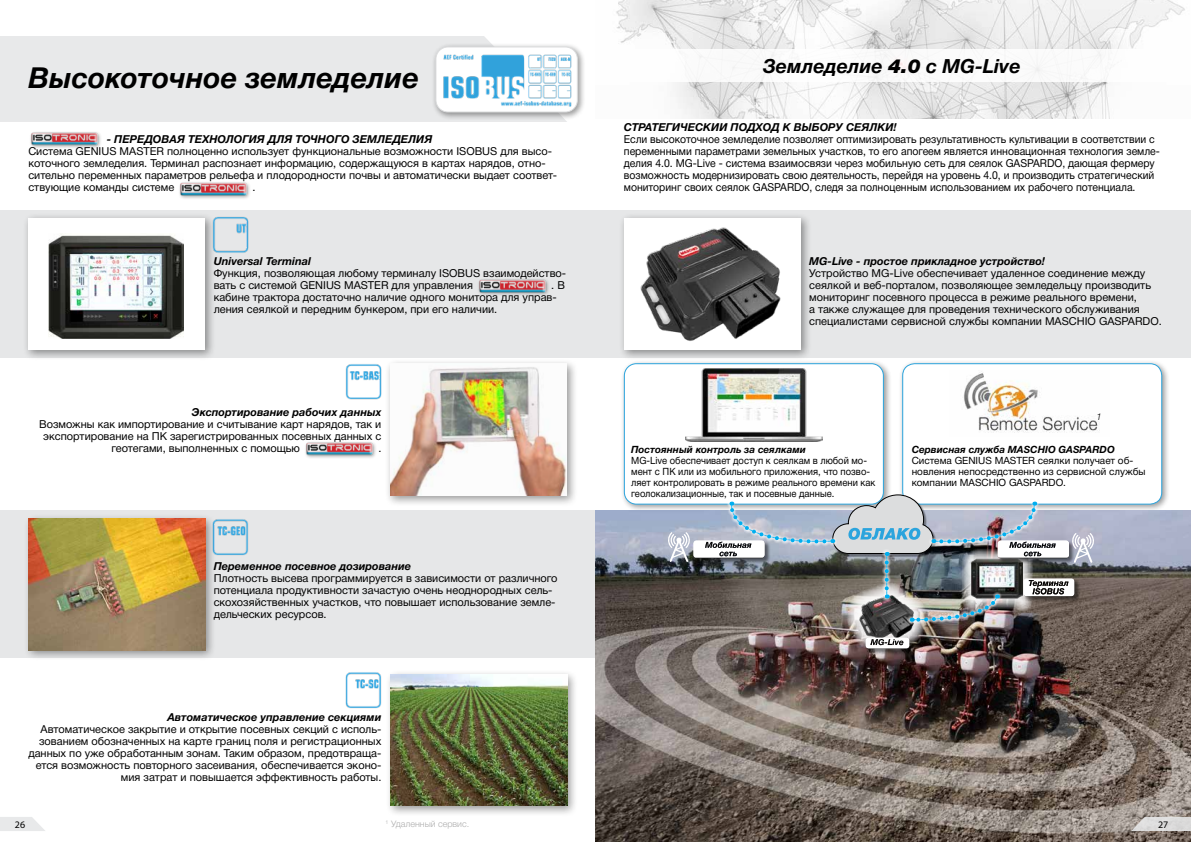
<style>
.page{position:relative;width:1191px;height:842px;background:#fff}
.page>*{position:absolute;margin:0;border:0;box-sizing:border-box;transform-origin:0 0}
.t1{font:italic 700 29px "Helvetica Neue Cyr";color:#000}
.t2{font:italic 700 19.5px "Helvetica Neue Cyr";color:#000}
.t3{font:11px/12px "Helvetica Neue Cyr";color:#000}
.t4{font:11px/12px "Helvetica Neue Cyr";color:#000;scale:.95 1}
.t5{font:italic 700 11px "Helvetica Neue Cyr";color:#000}
.t6{font:10px/11px "Helvetica Neue Cyr";color:#000;scale:.94 1}
.t7{font:10px/11px "Helvetica Neue Cyr";color:#000}
.t8{font:italic 700 10px "Helvetica Neue Cyr";color:#000}
.t9{font:10px "Myriad Pro";color:#000}
.t10{font:italic 300 9.3px "Helvetica Neue Cyr";color:#000}
.t11{font:300 9px "Helvetica Neue Cyr";color:#adadad}
.s1{font-weight:900}
</style>
<div class="page">
<div style="left:0;top:210px;width:1191px;height:148px;background:#e6e7e8"></div>
<div style="left:0;top:36px;width:567px;height:86px;background:#e8e9ea"></div>
<img style="left:30px;top:132px;width:71px;height:16px">
<img style="left:179px;top:182px;width:71px;height:17px">
<div style="left:432px;top:43px;width:154px;height:77px;background:#000;opacity:.4"></div>
<div style="left:435px;top:47px;width:143px;height:65px;border:1px solid #dcddde;border-radius:12px"></div>
<img style="left:436px;top:45px;width:140px;height:66px">
<div style="left:0;top:510px;width:596px;height:148px;background:#e6e7e8"></div>
<div style="left:23px;top:513px;width:193px;height:148px;background:#000;opacity:.4"></div>
<img style="left:29px;top:519px;width:176px;height:131px">
<img style="left:211px;top:518px;width:37px;height:38px">
<div style="left:385px;top:669px;width:193px;height:148px;background:#000;opacity:.4"></div>
<img style="left:390px;top:674px;width:177px;height:132px">
<img style="left:345px;top:672px;width:37px;height:36px">
<img style="left:478px;top:279px;width:71px;height:16px">
<div style="left:23px;top:213px;width:193px;height:148px;background:#000;opacity:.4"></div>
<div style="left:28px;top:218px;width:177px;height:132px;background:#fff"></div>
<img style="left:48px;top:234px;width:136px;height:105px">
<img style="left:211px;top:216px;width:38px;height:38px">
<div style="left:385px;top:359px;width:193px;height:148px;background:#000;opacity:.4"></div>
<img style="left:390px;top:364px;width:177px;height:131px">
<img style="left:305px;top:442px;width:71px;height:16px">
<img style="left:345px;top:364px;width:37px;height:36px">
<img style="left:616px;top:0;width:569px;height:119px">
<div style="left:595px;top:50px;width:596px;height:32px;background:#fff"></div>
<div style="left:618px;top:213px;width:193px;height:148px;background:#000;opacity:.4"></div>
<div style="left:624px;top:218px;width:176px;height:132px;background:#fff"></div>
<img style="left:618px;top:222px;width:193px;height:125px">
<div style="left:620px;top:360px;width:271px;height:152px;background:#000;opacity:.4"></div>
<div style="left:624px;top:364px;width:259px;height:140px;background:#fff;border-radius:12px"></div>
<div style="left:624px;top:363px;width:260px;height:142px;border:1px solid #2ba4dd;border-radius:12px"></div>
<div style="left:898px;top:360px;width:272px;height:152px;background:#000;opacity:.4"></div>
<div style="left:902px;top:364px;width:259px;height:140px;background:#fff;border-radius:12px"></div>
<div style="left:902px;top:363px;width:260px;height:142px;border:1px solid #2ba4dd;border-radius:12px"></div>
<img style="left:964px;top:372px;width:136px;height:61px">
<img style="left:595px;top:511px;width:596px;height:331px">
<img style="left:685px;top:368px;width:137px;height:73px">
<svg style="left:846px;top:624px;width:80px;height:28px"></svg>
<div style="left:865px;top:637px;width:51px;height:18px;background:#000;opacity:.5"></div>
<div style="left:864px;top:636px;width:47px;height:11px;background:#fff;opacity:.75"></div>
<div style="left:864px;top:638px;width:47px;height:11px;background:#000;opacity:.75"></div>
<img style="left:667px;top:494px;width:428px;height:130px">
<svg style="left:0;top:817px;width:45px;height:14px"></svg>
<svg style="left:1131px;top:817px;width:60px;height:14px"></svg>
<h1 class="t1" style="left:28px;top:62px;width:392px">Высокоточное земледелие</h1>
<p class="t5" style="left:107px;top:133px;width:327px">- ПЕРЕДОВАЯ ТЕХНОЛОГИЯ ДЛЯ ТОЧНОГО ЗЕМЛЕДЕЛИЯ</p>
<p class="t3" style="left:28px;top:145px;width:530px">Система GENIUS MASTER полноценно использует функциональные возможности ISOBUS для высо&shy;коточного земледелия. Терминал распознает информацию, содержащуюся в картах нарядов, отно&shy;сительно переменных параметров рельефа и плодородности почвы и автоматически выдает соответ&shy;ствующие команды системе</p>
<p class="t3" style="left:253px;top:181px;width:5px">.</p>
<p class="t5" style="left:214px;top:255px;width:99px">Universal Terminal</p>
<p class="t3" style="left:214px;top:267px;width:354px">Функция, позволяющая любому терминалу ISOBUS взаимодейство&shy;вать с системой GENIUS MASTER для управления</p>
<p class="t3" style="left:214px;top:279px;width:353px;text-indent:337px">. В кабине трактора достаточно наличие одного монитора для управ&shy;ления сеялкой и передним бункером, при его наличии.</p>
<p class="t5" style="left:192px;top:406px;width:191px">Экспортирование рабочих данных</p>
<p class="t3" style="left:39px;top:418px;width:344px">Возможны как импортирование и считывание карт нарядов, так и</p>
<p class="t3" style="left:43px;top:430px;width:339px">экспортирование на ПК зарегистрированных посевных данных с</p>
<p class="t3" style="left:112px;top:442px;width:190px">геотегами, выполненных с помощью</p>
<p class="t3" style="left:378px;top:442px;width:5px">.</p>
<p class="t5" style="left:214px;top:560px;width:199px">Переменное посевное дозирование</p>
<p class="t3" style="left:214px;top:573px;width:345px">Плотность высева программируется в зависимости от различного потенциала продуктивности зачастую очень неоднородных сель&shy;скохозяйственных участков, что повышает использование земле&shy;дельческих ресурсов.</p>
<p class="t5" style="left:167px;top:711px;width:215px">Автоматическое управление секциями</p>
<p class="t3" style="left:28px;top:723px;width:354px;text-align:right">Автоматическое закрытие и открытие посевных секций с исполь&shy;зованием обозначенных на карте границ поля и регистрационных данных по уже обработанным зонам. Таким образом, предотвраща&shy;ется возможность повторного засеивания, обеспечивается эконо&shy;мия затрат и повышается эффективность работы.</p>
<h2 class="t2" style="left:763px;top:55px;width:259px">Земледелие <span class="s1">4.0</span> с MG-Live</h2>
<p class="t5" style="left:624px;top:122px;width:274px">СТРАТЕГИЧЕСКИЙ ПОДХОД К ВЫБОРУ СЕЯЛКИ!</p>
<p class="t4" style="left:624px;top:134px;width:566px">Если высокоточное земледелие позволяет оптимизировать результативность культивации в соответствии с переменными параметрами земельных участков, то его апогеем является инновационная технология земле&shy;делия 4.0. MG-Live - система взаимосвязи через мобильную сеть для сеялок GASPARDO, дающая фермеру возможность модернизировать свою деятельность, перейдя на уровень 4.0, и производить стратегический мониторинг своих сеялок GASPARDO, следя за полноценным использованием их рабочего потенциала.</p>
<p class="t5" style="left:809px;top:255px;width:237px">MG-Live - простое прикладное устройство!</p>
<p class="t3" style="left:809px;top:267px;width:354px">Устройство MG-Live обеспечивает удаленное соединение между сеялкой и веб-порталом, позволяющее земледельцу производить мониторинг посевного процесса в режиме реального времени,<br>а также служащее для проведения технического обслуживания специалистами сервисной службы компании MASCHIO GASPARDO.</p>
<p class="t8" style="left:631px;top:444px;width:176px">Постоянный контроль за сеялками</p>
<p class="t6" style="left:631px;top:455px;width:261px">MG-Live обеспечивает доступ к сеялкам в любой мо&shy;мент с ПК или из мобильного приложения, что позво&shy;ляет контролировать в режиме реального времени как геолокализационные, так и посевные данные.</p>
<p class="t10" style="left:1096px;top:411px;width:7px">1</p>
<p class="t8" style="left:911px;top:444px;width:204px">Сервисная служба MASCHIO GASPARDO</p>
<p class="t7" style="left:911px;top:455px;width:235px">Система GENIUS MASTER сеялки получает об&shy;новления непосредственно из сервисной службы компании MASCHIO GASPARDO.</p>
<p class="t11" style="left:386px;top:819px;width:85px"><sup>1</sup> Удаленный сервис.</p>
<p class="t9" style="left:15px;top:818px;width:12px">26</p>
<p class="t9" style="left:1158px;top:818px;width:12px">27</p>
</div>
